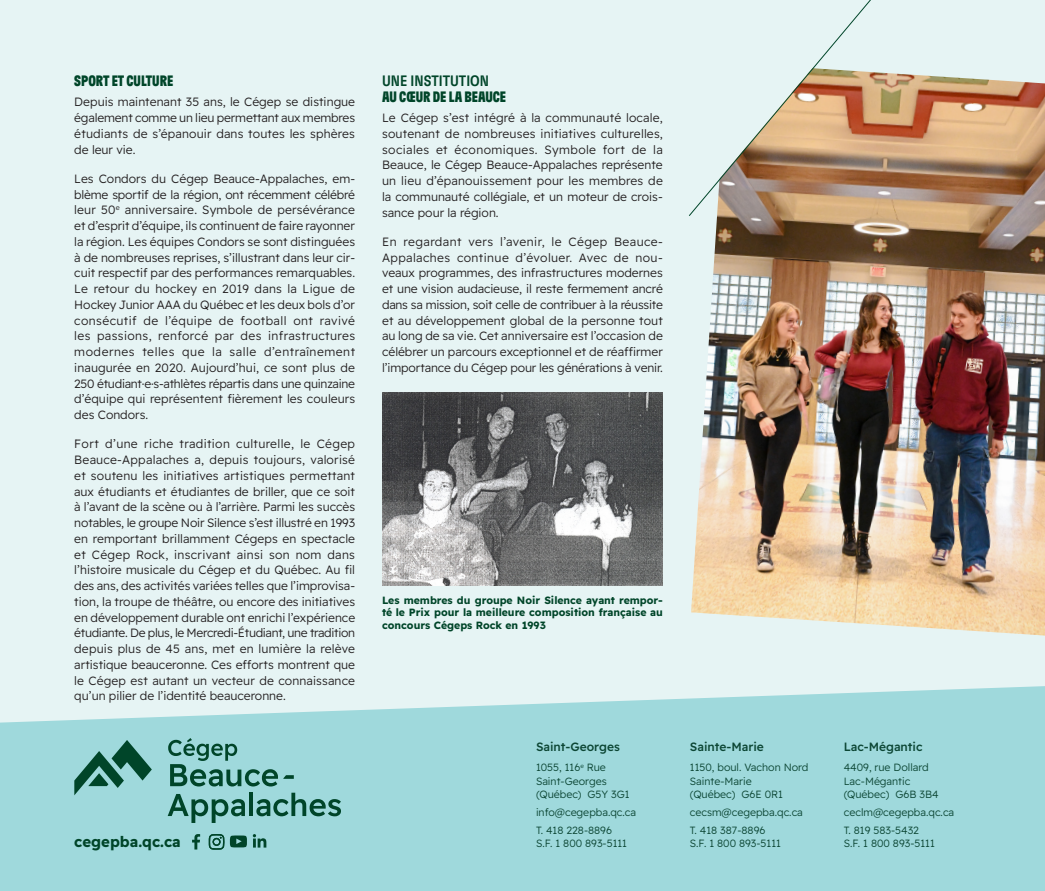
<style>
.page{position:relative;width:1045px;height:891px;background:#fff}
.page>*{position:absolute;margin:0;border:0;box-sizing:border-box;transform-origin:0 0}
.Titre_3{font:15px/15.8px "GT Flexa Cm Bl";color:#004529}
.Sous-titre{font:700 15px "Readex Pro";color:#004529}
.Textes_courant{font:300 12px/15.8px "Readex Pro";color:#231f20;text-align:justify}
.t1{font:500 12px "Readex Pro";color:#0c4634}
.t2{font:300 10.5px/13.5px "Readex Pro";color:#0c4634}
.Sous-titre-2{font:700 10.5px/12.8px "Readex Pro";color:#004529;text-align:justify}
.s1{font-family:"GT Flexa";font-weight:500;font-stretch:condensed}
</style>
<div class="page">
<div style="left:0;top:0;width:1044px;height:891px;background:#e6f4f4"></div>
<img style="left:691px;top:77px;width:353px;height:559px">
<svg style="left:689px;top:0;width:259px;height:217px"></svg>
<img style="left:382px;top:392px;width:280px;height:194px">
<svg style="left:0;top:686px;width:1044px;height:205px;fill:#9fd9dc"></svg>
<svg style="left:168px;top:794px;width:77px;height:29px"></svg>
<hr style="left:249px;top:793px;width:4px;height:23px;background:#004529">
<svg style="left:256px;top:793px;width:85px;height:23px"></svg>
<svg style="left:168px;top:738px;width:126px;height:49px"></svg>
<svg style="left:74px;top:740px;width:78px;height:55px"></svg>
<svg style="left:192px;top:834px;width:8px;height:16px"></svg>
<svg style="left:253px;top:834px;width:13px;height:14px"></svg>
<svg style="left:208px;top:834px;width:39px;height:16px"></svg>
<p class="Titre_3" style="left:74px;top:73px;width:100px">SPORT ET CULTURE</p>
<p class="Textes_courant" style="left:74px;top:94px;width:282px">Depuis maintenant 35 ans, le Cégep se distingue également comme un lieu permettant aux membres étudiants de s’épanouir dans toutes les sphères de leur vie.</p>
<p class="Textes_courant" style="left:74px;top:171px;width:282px">Les Condors du Cégep Beauce-Appalaches, em&shy;blème sportif de la région, ont récemment célébré leur 50<sup>e</sup> anniversaire. Symbole de persévérance et d’esprit d’équipe, ils continuent de faire rayonner la région. Les équipes Condors se sont distinguées à de nombreuses reprises, s’illustrant dans leur cir&shy;cuit respectif par des performances remarquables.<br>Le retour du hockey en 2019 dans la Ligue de Hockey Junior AAA du Québec et les deux bols d’or consécutif de l’équipe de football ont ravivé les passions, renforcé par des infrastructures modernes telles que la salle d’entraînement inaugurée en 2020. Aujourd’hui, ce sont plus de 250 étudiant·e·s-athlètes répartis dans une quinzaine d’équipe qui représentent fièrement les couleurs des Condors.</p>
<p class="Textes_courant" style="left:74px;top:436px;width:282px">Fort d’une riche tradition culturelle, le Cégep Beauce-Appalaches a, depuis toujours, valorisé et soutenu les initiatives artistiques permettant aux étudiants et étudiantes de briller, que ce soit à l’avant de la scène ou à l’arrière. Parmi les succès notables, le groupe Noir Silence s’est illustré en 1993 en remportant brillamment Cégeps en spectacle et Cégep Rock, inscrivant ainsi son nom dans l’histoire musicale du Cégep et du Québec. Au fil des ans, des activités variées telles que l’improvisa&shy;tion, la troupe de théâtre, ou encore des initiatives en développement durable ont enrichi l’expérience étudiante. De plus, le Mercredi-Étudiant, une tradition depuis plus de 45 ans, met en lumière la relève artistique beauceronne. Ces efforts montrent que le Cégep est autant un vecteur de connaissance qu’un pilier de l’identité beauceronne.</p>
<p class="Sous-titre" style="left:74px;top:833px;width:108px">cegepba.qc.ca</p>
<p class="Titre_3" style="left:382px;top:73px;width:125px"><span class="s1">UNE INSTITUTION<br></span>AU CŒUR DE LA BEAUCE</p>
<p class="Textes_courant" style="left:382px;top:110px;width:282px">Le Cégep s’est intégré à la communauté locale, soutenant de nombreuses initiatives culturelles, sociales et économiques. Symbole fort de la Beauce, le Cégep Beauce-Appalaches représente un lieu d’épanouissement pour les membres de la communauté collégiale, et un moteur de crois&shy;sance pour la région.</p>
<p class="Textes_courant" style="left:382px;top:234px;width:282px">En regardant vers l’avenir, le Cégep Beauce-Appalaches continue d’évoluer. Avec de nou&shy;veaux programmes, des infrastructures modernes et une vision audacieuse, il reste fermement ancré dans sa mission, soit celle de contribuer à la réussite et au développement global de la personne tout au long de sa vie. Cet anniversaire est l’occasion de célébrer un parcours exceptionnel et de réaffirmer l’importance du Cégep pour les générations à venir.</p>
<p class="Sous-titre-2" style="left:382px;top:594px;width:282px">Les membres du groupe Noir Silence ayant rempor&shy;té le Prix pour la meilleure composition française au concours Cégeps Rock en 1993</p>
<p class="t1" style="left:536px;top:740px;width:85px">Saint-Georges</p>
<p class="t2" style="left:536px;top:761px;width:71px">1055, 116<sup>e</sup> Rue</p>
<p class="t2" style="left:536px;top:774px;width:95px">Saint-Georges (Québec) G5Y 3G1</p>
<p class="t2" style="left:536px;top:806px;width:102px">info@cegepba.qc.ca</p>
<p class="t2" style="left:536px;top:824px;width:93px">T. 418 228-8896<br>S.F. 1 800 893-5111</p>
<p class="t1" style="left:689px;top:740px;width:76px">Sainte-Marie</p>
<p class="t2" style="left:689px;top:761px;width:120px">1150, boul. Vachon Nord</p>
<p class="t2" style="left:689px;top:774px;width:95px">Sainte-Marie (Québec) G6E 0R1</p>
<p class="t2" style="left:689px;top:806px;width:114px">cecsm@cegepba.qc.ca</p>
<p class="t2" style="left:689px;top:824px;width:93px">T. 418 387-8896<br>S.F. 1 800 893-5111</p>
<p class="t1" style="left:843px;top:740px;width:80px">Lac-Mégantic</p>
<p class="t2" style="left:843px;top:761px;width:86px">4409, rue Dollard</p>
<p class="t2" style="left:843px;top:774px;width:96px">Lac-Mégantic (Québec) G6B 3B4</p>
<p class="t2" style="left:843px;top:806px;width:112px">ceclm@cegepba.qc.ca</p>
<p class="t2" style="left:843px;top:824px;width:93px">T. 819 583-5432<br>S.F. 1 800 893-5111</p>
</div>
